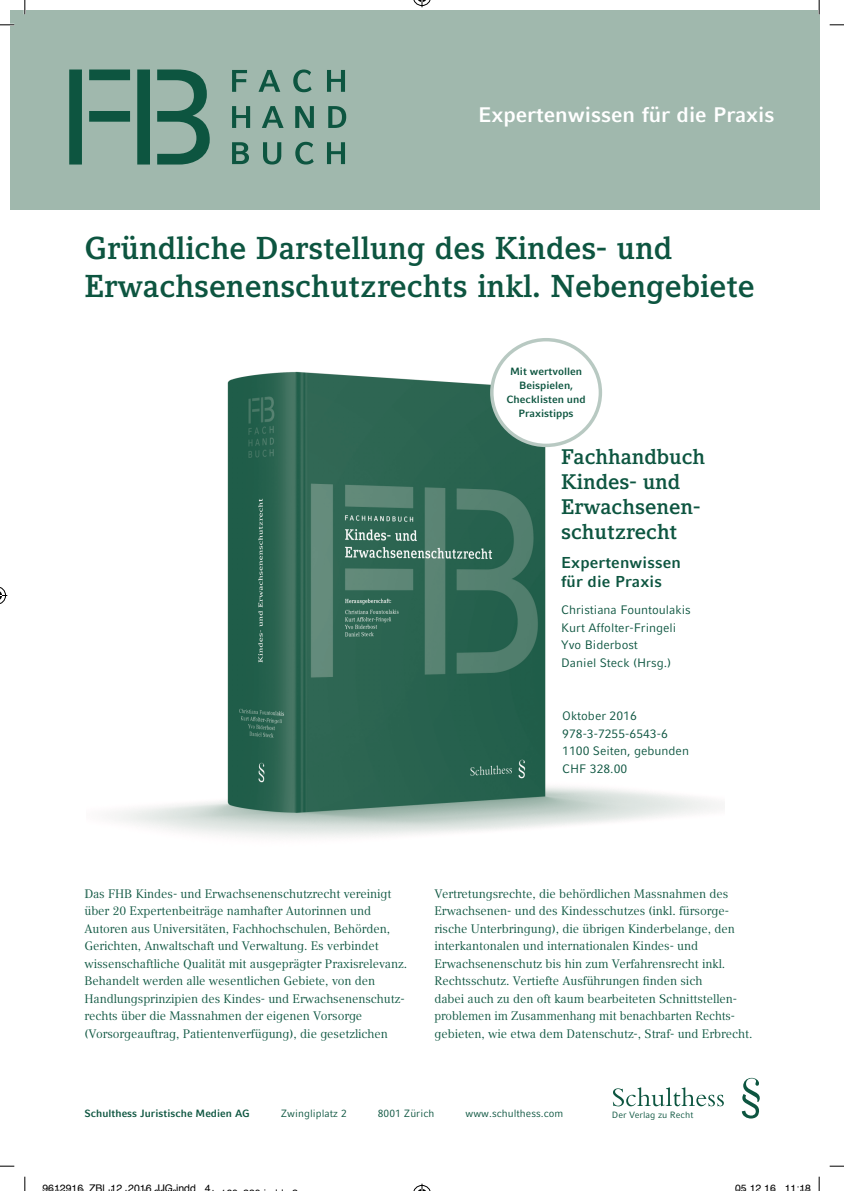
<style>
.page{position:relative;width:844px;height:1191px;background:#fff}
.page>*{position:absolute;margin:0;border:0;box-sizing:border-box;transform-origin:0 0}
.t1{font:700 31.5px/37.8px "Compatil Letter LT Pro";color:#0d5540}
.t2{font:700 21px/25.2px "Compatil Letter LT Pro";color:#0d5540}
.t3{font:700 21px "Compatil Fact LT Pro";color:#fff}
.t4{font:700 15.75px/18.9px "Compatil Fact LT Pro";letter-spacing:.01em;color:#0d5540}
.t5{font:12.25px/17.5px "Compatil Text LT Pro";letter-spacing:-.005em;color:#0d5540}
.t6{font:12.25px/17.5px "Compatil Fact LT Pro";color:#0d5540}
.t7{font:700 10.5px/14px "Compatil Fact LT Pro";color:#0d5540;text-align:center}
.t8{font:10.5px "Compatil Fact LT";letter-spacing:.005em;color:#0d5540}
.t9{font:10.5px "Helvetica";color:#000}
.t10{font:700 10.5px "Compatil Fact LT";letter-spacing:.005em;color:#0d5540}
.t11{font:9.1px "Compatil Fact LT";color:#0d5540}
</style>
<div class="page">
<img style="left:115px;top:338px;width:606px;height:499px">
<div style="left:10px;top:10px;width:809px;height:200px;background:#a0b8ad"></div>
<svg style="left:69px;top:69px;width:277px;height:95px"></svg>
<div style="left:491px;top:340px;width:109px;height:105px;background:#fff;border-radius:50%"></div>
<div style="left:490px;top:338px;width:112px;height:109px;border:3px solid #b8c9c2;border-radius:50%"></div>
<svg style="left:612px;top:1077px;width:148px;height:41px"></svg>
<svg style="left:413px;top:0;width:18px;height:7px"></svg>
<svg style="left:413px;top:1183px;width:18px;height:8px"></svg>
<svg style="left:0;top:587px;width:7px;height:17px"></svg>
<svg style="left:0;top:24px;width:14px;height:2px"></svg>
<svg style="left:829px;top:24px;width:14px;height:2px"></svg>
<svg style="left:0;top:1165px;width:14px;height:2px"></svg>
<svg style="left:829px;top:1165px;width:14px;height:2px"></svg>
<svg style="left:24px;top:0;width:2px;height:14px"></svg>
<svg style="left:24px;top:1176px;width:2px;height:15px"></svg>
<svg style="left:818px;top:0;width:1px;height:14px"></svg>
<svg style="left:818px;top:1176px;width:1px;height:15px"></svg>
<h2 class="t3" style="left:478px;top:103px;width:297px">Expertenwissen für die Praxis</h2>
<h1 class="t1" style="left:84px;top:229px;width:671px">Gründliche Darstellung des Kindes- und<br>Erwachsenenschutzrechts inkl. Nebengebiete</h1>
<p class="t7" style="left:506px;top:365px;width:81px">Mit wertvollen<br>Beispielen,<br>Checklisten und<br>Praxistipps</p>
<h2 class="t2" style="left:561px;top:444px;width:145px">Fachhandbuch<br>Kindes- und<br>Erwachsenen&shy;schutzrecht</h2>
<p class="t4" style="left:561px;top:553px;width:121px">Expertenwissen für die Praxis</p>
<p class="t6" style="left:561px;top:601px;width:131px">Christiana Fountoulakis<br>Kurt Affolter-Fringeli<br>Yvo Biderbost<br>Daniel Steck (Hrsg.)</p>
<p class="t6" style="left:562px;top:707px;width:128px">Oktober 2016<br>978-3-7255-6543-6<br>1100 Seiten, gebunden<br>CHF 328.00</p>
<p class="t5" style="left:84px;top:884px;width:324px">Das FHB Kindes- und Erwachsenenschutzrecht vereinigt über 20 Expertenbeiträge namhafter Autorinnen und Autoren aus Universitäten, Fachhochschulen, Behörden, Gerichten, Anwaltschaft und Verwaltung. Es verbindet wissenschaftliche Qualität mit ausgeprägter Praxisrelevanz.<br>Behandelt werden alle wesentlichen Gebiete, von den Handlungsprinzipien des Kindes- und Erwachsenenschutz&shy;rechts über die Massnahmen der eigenen Vorsorge<br>(Vor sorgeauftrag, Patientenverfügung), die gesetzlichen</p>
<p class="t5" style="left:434px;top:884px;width:319px">Vertretungsrechte, die behördlichen Massnahmen des Erwachsenen- und des Kindesschutzes (inkl. fürsorge&shy;rische Unterbringung), die übrigen Kinderbelange, den interkantonalen und internationalen Kindes- und Erwachsenenschutz bis hin zum Verfahrensrecht inkl.<br>Rechtsschutz. Vertiefte Ausführungen finden sich<br>dabei auch zu den oft kaum bearbeiteten Schnittstellen&shy;problemen im Zusammenhang mit benachbarten Rechts - gebieten, wie etwa dem Datenschutz-, Straf- und Erbrecht.</p>
<p class="t10" style="left:84px;top:1110px;width:167px">Schulthess Juristische Medien AG</p>
<p class="t8" style="left:281px;top:1107px;width:67px">Zwingliplatz 2</p>
<p class="t8" style="left:378px;top:1107px;width:58px">8001 Zürich</p>
<p class="t8" style="left:465px;top:1107px;width:99px">www.schulthess.com</p>
<p class="t11" style="left:611px;top:1110px;width:83px">Der Verlag zu Recht</p>
<p class="t9" style="left:42px;top:1180px;width:170px">9612916 ZBl 12 2016 UG indd 4</p>
<p class="t9" style="left:735px;top:1180px;width:77px">05 12 16 11:18</p>
</div>
